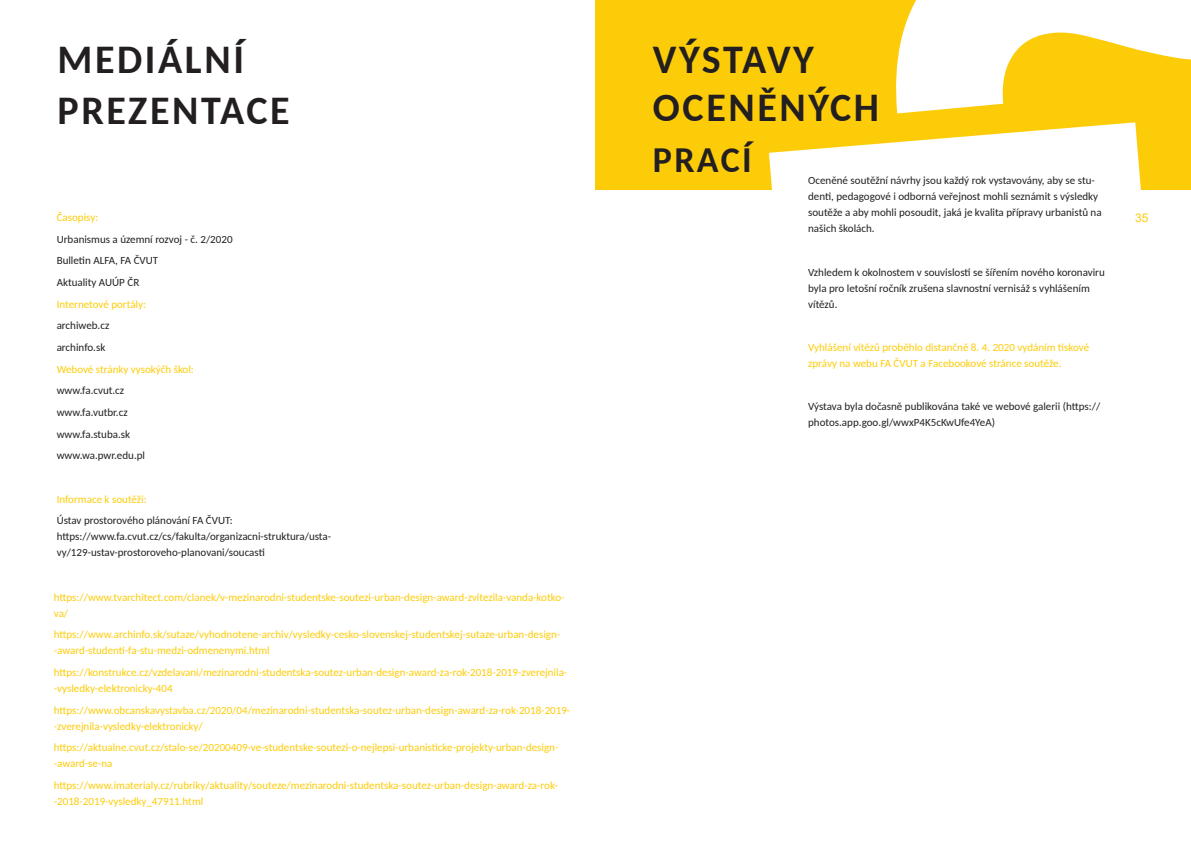
<style>
.page{position:relative;width:1191px;height:842px;background:#fff}
.page>*{position:absolute;margin:0;border:0;box-sizing:border-box;transform-origin:0 0}
.t1{font:700 40px/51px "Carlito";letter-spacing:.065em;color:#231f20}
.t2{font:700 36px "Carlito";letter-spacing:.065em;color:#231f20}
.t3{font:12px "Arial";color:#fdcc09}
.odstavec{font:11px/16px "Carlito";color:#fdcc09}
.odstavec-2{font:11px/16px "Carlito";color:#231f20}
</style>
<div class="page">
<div style="left:595px;top:0;width:596px;height:190px;background:#fdcc09"></div>
<svg style="left:896px;top:0;width:295px;height:113px"></svg>
<svg style="left:769px;top:122px;width:372px;height:68px;fill:#fff"></svg>
<p class="t1" style="left:57px;top:32px;width:234px">MEDIÁLNÍ<br>PREZENTACE</p>
<p class="odstavec" style="left:57px;top:209px;width:43px">Časopisy:</p>
<p class="odstavec-2" style="left:57px;top:230px;width:177px">Urbanismus a územní rozvoj - č. 2/2020</p>
<p class="odstavec-2" style="left:57px;top:252px;width:103px">Bulletin ALFA, FA ČVUT</p>
<p class="odstavec-2" style="left:57px;top:274px;width:84px">Aktuality AUÚP ČR</p>
<p class="odstavec" style="left:57px;top:295px;width:91px">Internetové portály:</p>
<p class="odstavec-2" style="left:57px;top:317px;width:54px">archiweb.cz</p>
<p class="odstavec-2" style="left:57px;top:339px;width:50px">archinfo.sk</p>
<p class="odstavec" style="left:57px;top:360px;width:139px">Webové stránky vysokýčh škol:</p>
<p class="odstavec-2" style="left:57px;top:382px;width:69px">www.fa.cvut.cz</p>
<p class="odstavec-2" style="left:57px;top:404px;width:73px">www.fa.vutbr.cz</p>
<p class="odstavec-2" style="left:57px;top:425px;width:75px">www.fa.stuba.sk</p>
<p class="odstavec-2" style="left:57px;top:447px;width:90px">www.wa.pwr.edu.pl</p>
<p class="odstavec" style="left:57px;top:490px;width:92px">Informace k soutěži:</p>
<p class="odstavec-2" style="left:57px;top:512px;width:276px">Ústav prostorového plánování FA ČVUT: https://www.fa.cvut.cz/cs/fakulta/organizacni-struktura/usta&shy;vy/129-ustav-prostoroveho-planovani/soucasti</p>
<p class="odstavec" style="left:54px;top:589px;width:512px">https://www.tvarchitect.com/clanek/v-mezinarodni-studentske-soutezi-urban-design-award-zvitezila-vanda-kotko&shy;va/</p>
<p class="odstavec" style="left:54px;top:626px;width:508px">https://www.archinfo.sk/sutaze/vyhodnotene-archiv/vysledky-cesko-slovenskej-studentskej-sutaze-urban-design--award-studenti-fa-stu-medzi-odmenenymi.html</p>
<p class="odstavec" style="left:54px;top:664px;width:515px">https://konstrukce.cz/vzdelavani/mezinarodni-studentska-soutez-urban-design-award-za-rok-2018-2019-zverejnila--vysledky-elektronicky-404</p>
<p class="odstavec" style="left:54px;top:702px;width:518px">https://www.obcanskavystavba.cz/2020/04/mezinarodni-studentska-soutez-urban-design-award-za-rok-2018-2019- -zverejnila-vysledky-elektronicky/</p>
<p class="odstavec" style="left:54px;top:739px;width:506px">https://aktualne.cvut.cz/stalo-se/20200409-ve-studentske-soutezi-o-nejlepsi-urbanisticke-projekty-urban-design--award-se-na</p>
<p class="odstavec" style="left:54px;top:777px;width:505px">https://www.imaterialy.cz/rubriky/aktuality/souteze/mezinarodni-studentska-soutez-urban-design-award-za-rok--2018-2019-vysledky_47911.html</p>
<p class="t1" style="left:653px;top:32px;width:163px">VÝSTAVY</p>
<p class="t1" style="left:653px;top:80px;width:228px">OCENĚNÝCH</p>
<p class="t2" style="left:653px;top:135px;width:100px">PRACÍ</p>
<p class="odstavec-2" style="left:808px;top:172px;width:295px">Oceněné soutěžní návrhy jsou každý rok vystavovány, aby se stu&shy;denti, pedagogové i odborná veřejnost mohli seznámit s výsledky soutěže a aby mohli posoudit, jaká je kvalita přípravy urbanistů na našich školách.</p>
<p class="odstavec-2" style="left:808px;top:263px;width:298px">Vzhledem k okolnostem v souvislosti se šířením nového koronaviru byla pro letošní ročník zrušena slavnostní vernisáž s vyhlášením vítězů.</p>
<p class="odstavec" style="left:808px;top:339px;width:282px">Vyhlášení vítězů proběhlo distančně 8. 4. 2020 vydáním tiskové zprávy na webu FA ČVUT a Facebookové stránce soutěže.</p>
<p class="odstavec-2" style="left:808px;top:398px;width:294px">Výstava byla dočasně publikována také ve webové galerii (https:// photos.app.goo.gl/wwxP4K5cKwUfe4YeA)</p>
<p class="t3" style="left:1135px;top:209px;width:15px">35</p>
</div>
